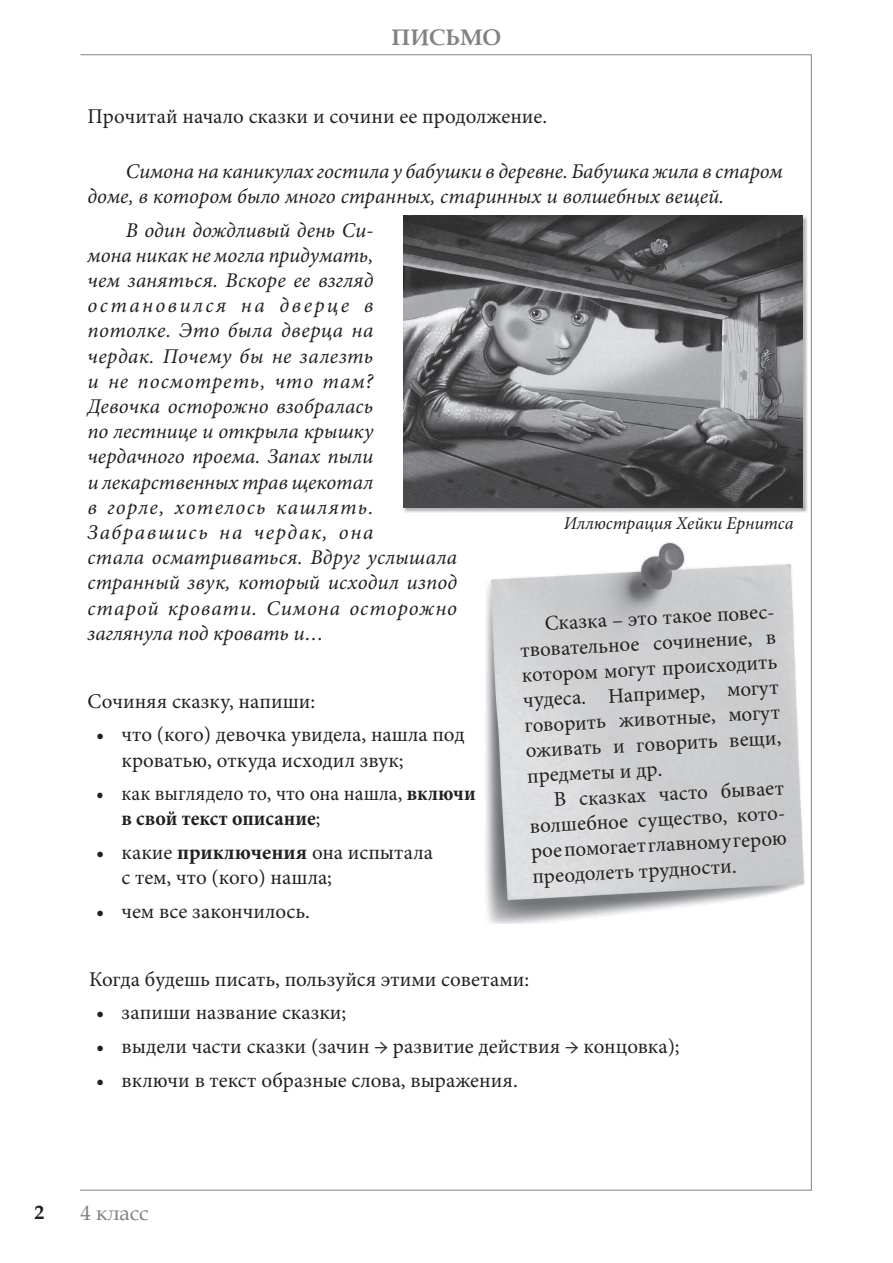
<style>
.page{position:relative;width:893px;height:1263px;background:#fff}
.page>*{position:absolute;margin:0;border:0;box-sizing:border-box;transform-origin:0 0}
.t1{font:700 22.5px "Book Antiqua";color:#808285}
.t2{font:21px/25.2px "Minion Pro";color:#231f20}
.t3{font:italic 21px/25.2px "Minion Pro";letter-spacing:.005em;color:#231f20}
.t4{font:21px/25.2px "Minion Pro";color:#231f20;scale:.95 1}
.t5{font:21px "Book Antiqua";color:#808285}
.t6{font:700 19.5px "Book Antiqua";color:#231f20}
.t7{font:italic 18px "Minion Pro";color:#231f20}
.s1{font-weight:700}
</style>
<div class="page">
<hr style="left:80px;top:54px;width:731px;height:1px;background:#808285">
<hr style="left:811px;top:54px;width:1px;height:1136px;background:#808285">
<hr style="left:80px;top:1190px;width:731px;height:1px;background:#808285">
<img style="left:403px;top:216px;width:405px;height:297px">
<img style="left:403px;top:216px;width:399px;height:291px">
<img style="left:485px;top:541px;width:320px;height:383px">
<p class="t1" style="left:392px;top:22px;width:111px">ПИСЬМО</p>
<p class="t2" style="left:88px;top:104px;width:461px">Прочитай начало сказки и сочини ее продолжение.</p>
<p class="t3" style="left:88px;top:158px;width:697px;text-indent:38px">Симона на каникулах гостила у бабушки в деревне. Бабушка жила в старом доме, в котором было много странных, старинных и волшебных вещей.</p>
<p class="t3" style="left:88px;top:217px;width:371px;text-indent:38px">В один дождливый день Си-<br>мона никак не могла придумать,<br>чем заняться. Вскоре ее взгляд остановился на дверце в потолке. Это была дверца на<br>чердак. Почему бы не залезть<br>и не посмотреть, что там?<br>Девочка осторожно взобралась<br>по лестнице и открыла крышку чердачного проема. Запах пыли<br>и лекарственных трав щекотал<br>в горле, хотелось кашлять.<br>Забравшись на чердак, она<br>стала осматриваться. Вдруг услышала странный звук, который исходил изпод старой кровати. Симона осторожно заглянула под кровать и…</p>
<p class="t7" style="left:564px;top:511px;width:231px">Иллюстрация Хейки Ернитса</p>
<p class="t2" style="left:519px;top:612px;width:260px;text-indent:26px;rotate:-3deg">Сказка – это такое повес&shy;твовательное сочинение, в котором могут происходить чудеса. Например, могут говорить животные, могут оживать и говорить вещи, предметы и др.</p>
<p class="t2" style="left:88px;top:688px;width:229px">Сочиняя сказку, напиши:</p>
<p class="t2" style="left:122px;top:722px;width:345px;text-indent:-26px">• что (кого) девочка увидела, нашла под кроватью, откуда исходил звук;</p>
<p class="t4" style="left:122px;top:781px;width:374px;text-indent:-26px">• как выглядело то, что она нашла, <span class="s1">включи в свой текст описание</span>;</p>
<p class="t2" style="left:122px;top:840px;width:313px;text-indent:-26px">• какие <span class="s1">приключения</span> она испытала с тем, что (кого) нашла;</p>
<p class="t2" style="left:96px;top:899px;width:215px">• чем все закончилось.</p>
<p class="t2" style="left:528px;top:788px;width:260px;text-indent:26px;rotate:-3deg">В сказках часто бывает волшебное существо, кото&shy;рое помогает главному герою преодолеть трудности.</p>
<p class="t2" style="left:89px;top:966px;width:442px">Когда будешь писать, пользуйся этими советами:</p>
<p class="t2" style="left:96px;top:1000px;width:252px">• запиши название сказки;</p>
<p class="t2" style="left:96px;top:1034px;width:585px">• выдели части сказки (зачин → развитие действия → концовка);</p>
<p class="t2" style="left:96px;top:1068px;width:423px">• включи в текст образные слова, выражения.</p>
<p class="t6" style="left:35px;top:1199px;width:11px">2</p>
<p class="t5" style="left:81px;top:1198px;width:70px">4 класс</p>
</div>
